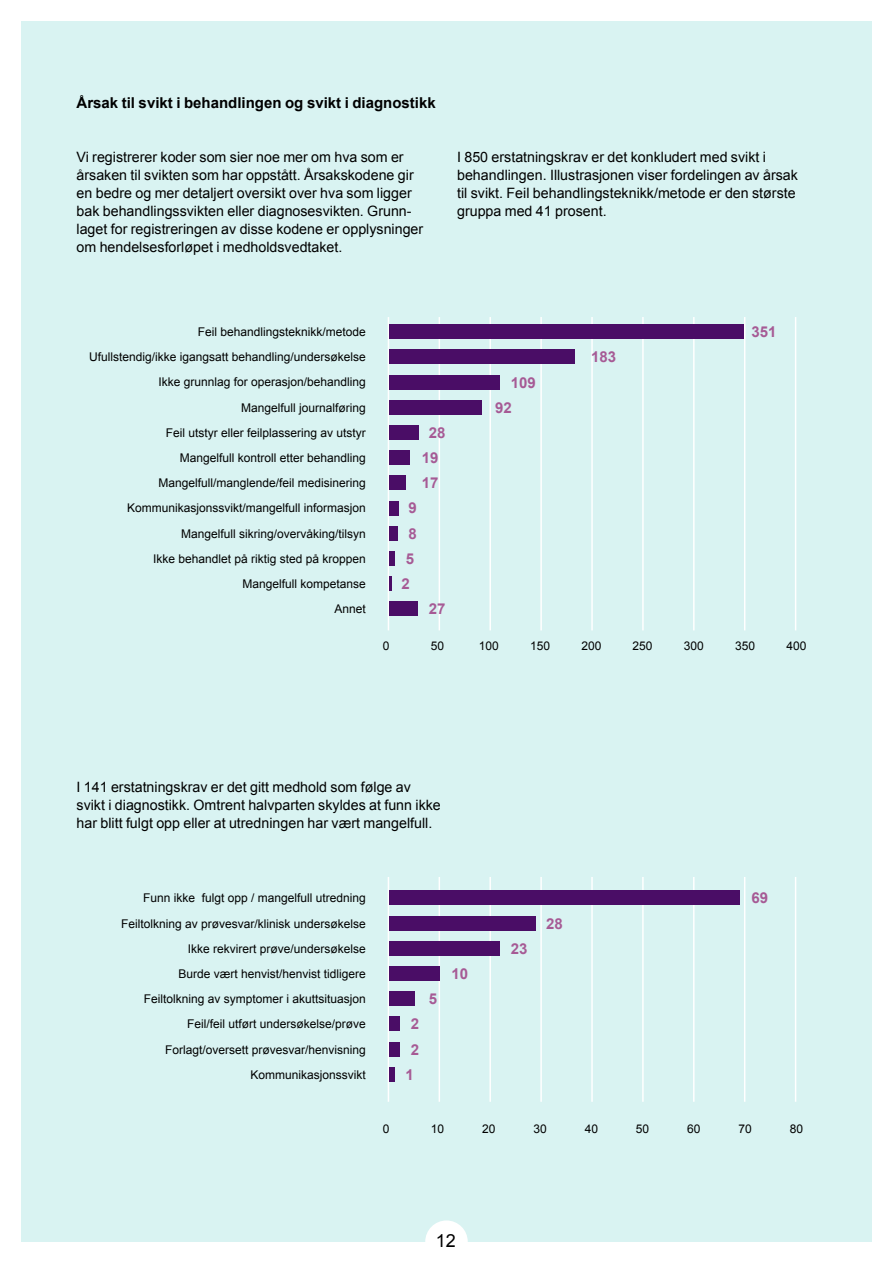
<style>
.page{position:relative;width:893px;height:1263px;background:#fff}
.page>*{position:absolute;margin:0;border:0;box-sizing:border-box;transform-origin:0 0}
.t1{font:18px "Arial";color:#000}
.t2{font:700 15px "Arial";color:#000}
.t3{font:700 15px "Arial";color:#a65a95}
.t4{font:14.25px/18px "Arial";color:#000}
.t5{font:12px "Arial";color:#000}
</style>
<div class="page">
<div style="left:21px;top:21px;width:850px;height:1221px;background:#d9f3f2"></div>
<div style="left:425px;top:1220px;width:43px;height:43px;background:#fff;border-radius:50%"></div>
<hr style="left:693px;top:317px;width:2px;height:313px;background:#fff">
<hr style="left:693px;top:877px;width:2px;height:225px;background:#fff">
<hr style="left:744px;top:317px;width:1px;height:313px;background:#fff">
<hr style="left:744px;top:877px;width:1px;height:225px;background:#fff">
<hr style="left:388px;top:317px;width:1px;height:313px;background:#fff">
<hr style="left:388px;top:877px;width:1px;height:225px;background:#fff">
<hr style="left:439px;top:317px;width:1px;height:313px;background:#fff">
<hr style="left:439px;top:877px;width:1px;height:225px;background:#fff">
<hr style="left:795px;top:317px;width:1px;height:313px;background:#fff">
<hr style="left:795px;top:877px;width:1px;height:225px;background:#fff">
<hr style="left:489px;top:317px;width:2px;height:313px;background:#fff">
<hr style="left:489px;top:877px;width:2px;height:225px;background:#fff">
<hr style="left:540px;top:317px;width:2px;height:313px;background:#fff">
<hr style="left:540px;top:877px;width:2px;height:225px;background:#fff">
<hr style="left:591px;top:317px;width:2px;height:313px;background:#fff">
<hr style="left:591px;top:877px;width:2px;height:225px;background:#fff">
<hr style="left:642px;top:317px;width:2px;height:313px;background:#fff">
<hr style="left:642px;top:877px;width:2px;height:225px;background:#fff">
<div style="left:389px;top:324px;width:354px;height:15px;background:#4a0d66"></div>
<div style="left:389px;top:890px;width:351px;height:15px;background:#4a0d66"></div>
<hr style="left:389px;top:576px;width:3px;height:15px;background:#4a0d66">
<div style="left:389px;top:551px;width:6px;height:15px;background:#4a0d66"></div>
<div style="left:389px;top:526px;width:8px;height:15px;background:#4a0d66"></div>
<div style="left:389px;top:501px;width:9px;height:14px;background:#4a0d66"></div>
<div style="left:389px;top:1067px;width:5px;height:15px;background:#4a0d66"></div>
<div style="left:389px;top:475px;width:17px;height:15px;background:#4a0d66"></div>
<div style="left:389px;top:1042px;width:10px;height:14px;background:#4a0d66"></div>
<div style="left:389px;top:450px;width:21px;height:15px;background:#4a0d66"></div>
<div style="left:389px;top:1016px;width:10px;height:15px;background:#4a0d66"></div>
<div style="left:389px;top:425px;width:30px;height:15px;background:#4a0d66"></div>
<div style="left:389px;top:991px;width:26px;height:15px;background:#4a0d66"></div>
<div style="left:389px;top:400px;width:93px;height:15px;background:#4a0d66"></div>
<div style="left:389px;top:966px;width:51px;height:15px;background:#4a0d66"></div>
<div style="left:389px;top:375px;width:111px;height:14px;background:#4a0d66"></div>
<div style="left:389px;top:941px;width:111px;height:15px;background:#4a0d66"></div>
<div style="left:389px;top:349px;width:186px;height:15px;background:#4a0d66"></div>
<div style="left:389px;top:916px;width:147px;height:15px;background:#4a0d66"></div>
<div style="left:389px;top:601px;width:28px;height:15px;background:#4a0d66"></div>
<p class="t2" style="left:77px;top:93px;width:361px">Årsak til svikt i behandlingen og svikt i diagnostikk</p>
<p class="t4" style="left:77px;top:148px;width:348px">Vi registrerer koder som sier noe mer om hva som er årsaken til svikten som har oppstått. Årsakskodene gir en bedre og mer detaljert oversikt over hva som ligger bak behandlingssvikten eller diagnosesvikten. Grunn&shy;laget for registreringen av disse kodene er opplysninger om hendelsesforløpet i medholdsvedtaket.</p>
<p class="t4" style="left:457px;top:148px;width:342px">I 850 erstatningskrav er det konkludert med svikt i behandlingen. Illustrasjonen viser fordelingen av årsak til svikt. Feil behandlingsteknikk/metode er den største gruppa med 41 prosent.</p>
<p class="t5" style="left:198px;top:324px;width:170px">Feil behandlingsteknikk/metode</p>
<p class="t3" style="left:751px;top:322px;width:27px">351</p>
<p class="t5" style="left:89px;top:349px;width:278px">Ufullstendig/ikke igangsatt behandling/undersøkelse</p>
<p class="t3" style="left:591px;top:347px;width:27px">183</p>
<p class="t5" style="left:158px;top:374px;width:209px">Ikke grunnlag for operasjon/behandling</p>
<p class="t3" style="left:511px;top:372px;width:27px">109</p>
<p class="t5" style="left:241px;top:400px;width:126px">Mangelfull journalføring</p>
<p class="t3" style="left:495px;top:398px;width:18px">92</p>
<p class="t5" style="left:166px;top:425px;width:202px">Feil utstyr eller feilplassering av utstyr</p>
<p class="t3" style="left:429px;top:423px;width:18px">28</p>
<p class="t5" style="left:180px;top:450px;width:188px">Mangelfull kontroll etter behandling</p>
<p class="t3" style="left:422px;top:448px;width:18px">19</p>
<p class="t5" style="left:158px;top:475px;width:209px">Mangelfull/manglende/feil medisinering</p>
<p class="t3" style="left:422px;top:473px;width:18px">17</p>
<p class="t5" style="left:127px;top:500px;width:240px">Kommunikasjonssvikt/mangelfull informasjon</p>
<p class="t3" style="left:408px;top:498px;width:10px">9</p>
<p class="t5" style="left:181px;top:526px;width:186px">Mangelfull sikring/overvåking/tilsyn</p>
<p class="t3" style="left:408px;top:523px;width:10px">8</p>
<p class="t5" style="left:153px;top:551px;width:214px">Ikke behandlet på riktig sted på kroppen</p>
<p class="t3" style="left:406px;top:549px;width:10px">5</p>
<p class="t5" style="left:243px;top:576px;width:125px">Mangelfull kompetanse</p>
<p class="t3" style="left:401px;top:574px;width:10px">2</p>
<p class="t5" style="left:335px;top:601px;width:33px">Annet</p>
<p class="t3" style="left:429px;top:599px;width:18px">27</p>
<p class="t5" style="left:383px;top:638px;width:8px">0</p>
<p class="t5" style="left:431px;top:638px;width:15px">50</p>
<p class="t5" style="left:479px;top:638px;width:22px">100</p>
<p class="t5" style="left:530px;top:638px;width:22px">150</p>
<p class="t5" style="left:581px;top:638px;width:22px">200</p>
<p class="t5" style="left:633px;top:638px;width:22px">250</p>
<p class="t5" style="left:684px;top:638px;width:22px">300</p>
<p class="t5" style="left:735px;top:638px;width:22px">350</p>
<p class="t5" style="left:786px;top:638px;width:22px">400</p>
<p class="t4" style="left:77px;top:778px;width:366px">I 141 erstatningskrav er det gitt medhold som følge av svikt i diagnostikk. Omtrent halvparten skyldes at funn ikke har blitt fulgt opp eller at utredningen har vært mangelfull.</p>
<p class="t5" style="left:143px;top:890px;width:224px">Funn ikke fulgt opp / mangelfull utredning</p>
<p class="t3" style="left:751px;top:888px;width:18px">69</p>
<p class="t5" style="left:121px;top:915px;width:246px">Feiltolkning av prøvesvar/klinisk undersøkelse</p>
<p class="t3" style="left:546px;top:913px;width:18px">28</p>
<p class="t5" style="left:188px;top:941px;width:180px">Ikke rekvirert prøve/undersøkelse</p>
<p class="t3" style="left:511px;top:939px;width:18px">23</p>
<p class="t5" style="left:178px;top:966px;width:189px">Burde vært henvist/henvist tidligere</p>
<p class="t3" style="left:451px;top:964px;width:18px">10</p>
<p class="t5" style="left:144px;top:991px;width:224px">Feiltolkning av symptomer i akuttsituasjon</p>
<p class="t3" style="left:429px;top:989px;width:10px">5</p>
<p class="t5" style="left:187px;top:1016px;width:180px">Feil/feil utført undersøkelse/prøve</p>
<p class="t3" style="left:411px;top:1014px;width:10px">2</p>
<p class="t5" style="left:165px;top:1041px;width:202px">Forlagt/oversett prøvesvar/henvisning</p>
<p class="t3" style="left:411px;top:1039px;width:10px">2</p>
<p class="t5" style="left:251px;top:1067px;width:117px">Kommunikasjonssvikt</p>
<p class="t3" style="left:405px;top:1064px;width:10px">1</p>
<p class="t5" style="left:383px;top:1120px;width:8px">0</p>
<p class="t5" style="left:431px;top:1120px;width:15px">10</p>
<p class="t5" style="left:482px;top:1120px;width:15px">20</p>
<p class="t5" style="left:533px;top:1120px;width:15px">30</p>
<p class="t5" style="left:585px;top:1120px;width:15px">40</p>
<p class="t5" style="left:636px;top:1120px;width:15px">50</p>
<p class="t5" style="left:687px;top:1120px;width:15px">60</p>
<p class="t5" style="left:738px;top:1120px;width:15px">70</p>
<p class="t5" style="left:790px;top:1120px;width:15px">80</p>
<h1 class="t1" style="left:436px;top:1229px;width:22px">12</h1>
</div>
